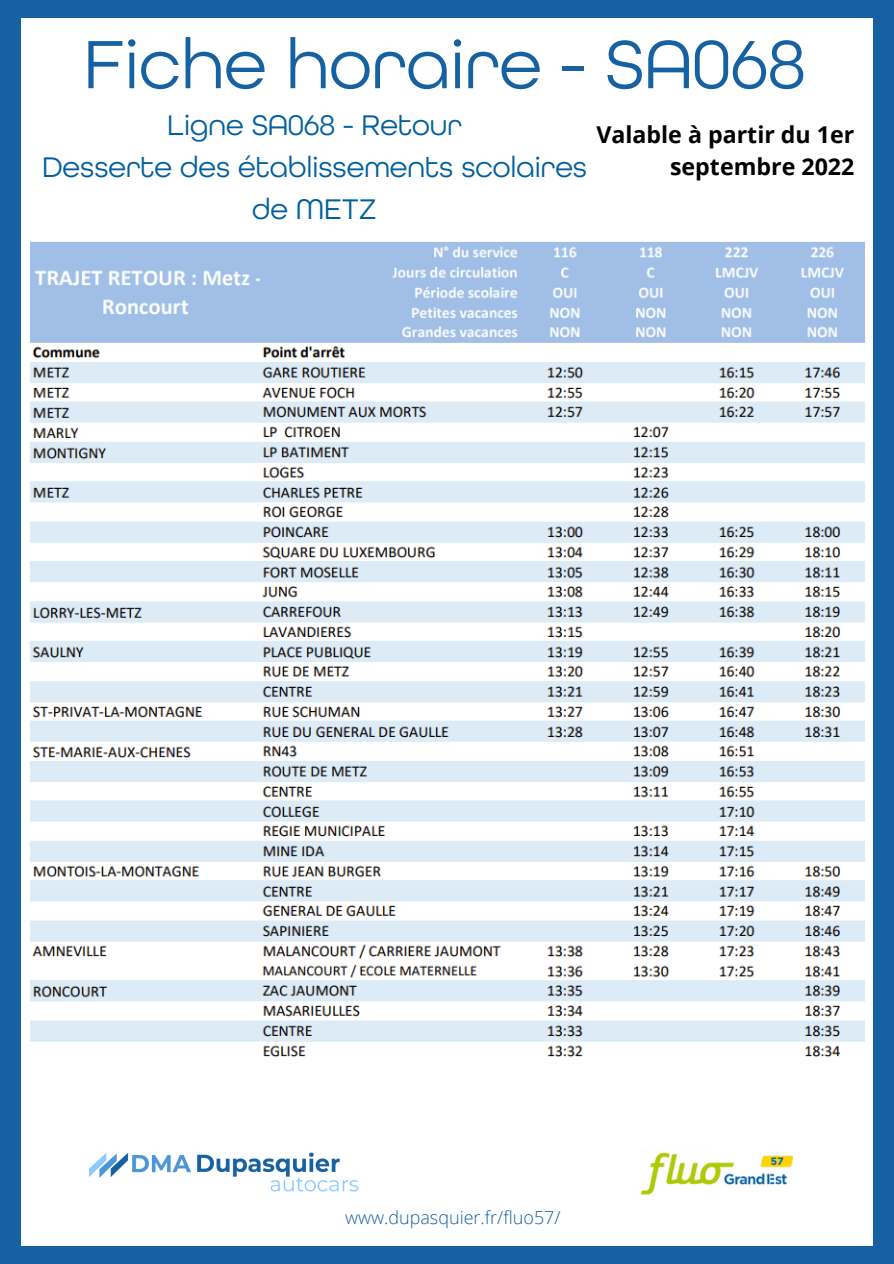
<style>
.page{position:relative;width:894px;height:1264px;background:#fff}
.page>*{position:absolute;margin:0;border:0;box-sizing:border-box;transform-origin:0 0}
.t1{font:72px "All Round Gothic W01";color:#1661a1}
.t2{font:30px/41.7px "All Round Gothic W01";color:#015f9b;text-align:center}
.t3{font:700 23.25px/31.7px "Open Sans";color:#000;text-align:right}
.t4{font:300 18px "Open Sans";color:#1661a1}
</style>
<div class="page">
<div style="left:0;top:0;width:893px;height:1263px;background:#1661a1"></div>
<div style="left:22px;top:18px;width:850px;height:1228px;background:#fff"></div>
<img style="left:89px;top:1152px;width:269px;height:40px">
<img style="left:640px;top:1152px;width:151px;height:44px">
<img style="left:30px;top:241px;width:834px;height:816px">
<p class="t1" style="left:84px;top:22px;width:723px">Fiche horaire - SA068</p>
<p class="t3" style="left:596px;top:118px;width:259px">Valable à partir du 1er septembre 2022</p>
<p class="t2" style="left:42px;top:104px;width:546px">Ligne SA068 - Retour<br>Desserte des établissements scolaires de METZ</p>
<p class="t4" style="left:345px;top:1204px;width:217px">www.dupasquier.fr/fluo57/</p>
</div>
